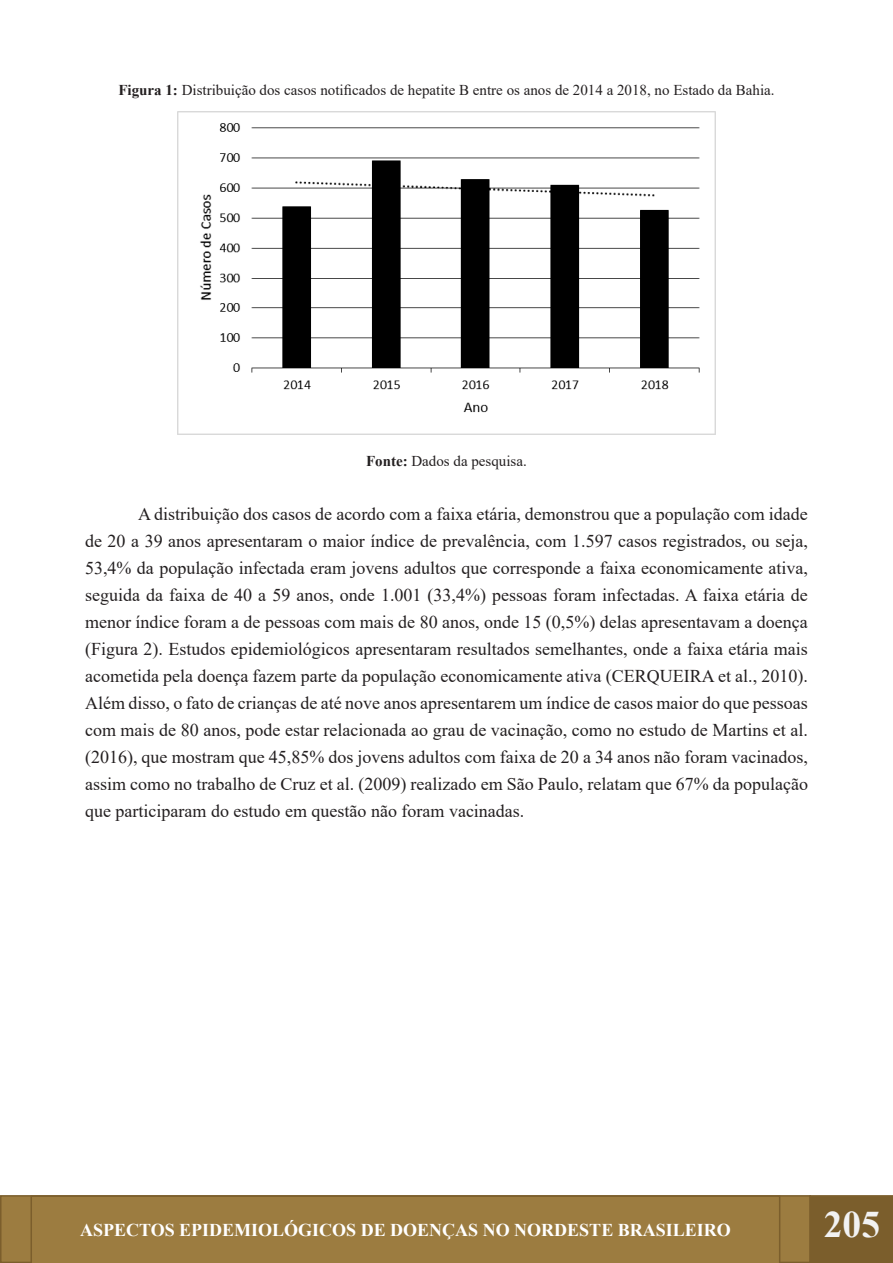
<style>
.page{position:relative;width:893px;height:1263px;background:#fff}
.page>*{position:absolute;margin:0;border:0;box-sizing:border-box;transform-origin:0 0}
.t1{font:700 37.5px "Times New Roman";color:#f2f2f2}
.t2{font:18px/27px "Times New Roman";color:#231f20;text-align:justify}
.t3{font:700 18px "Times New Roman";color:#fff}
.t4{font:15px "Times New Roman";color:#231f20}
.s1{font-weight:700}
</style>
<div class="page">
<div style="left:0;top:1195px;width:811px;height:68px;background:#9c7c40;border:2px solid #7b5e2c"></div>
<div style="left:809px;top:1195px;width:84px;height:68px;background:#7b5e2c"></div>
<svg style="left:31px;top:1195px;width:749px;height:68px"></svg>
<img style="left:177px;top:111px;width:538px;height:324px">
<p class="t4" style="left:118px;top:80px;width:658px"><span class="s1">Figura 1:</span> Distribuição dos casos notificados de hepatite B entre os anos de 2014 a 2018, no Estado da Bahia.</p>
<p class="t4" style="left:366px;top:450px;width:162px"><span class="s1">Fonte:</span> Dados da pesquisa.</p>
<p class="t2" style="left:85px;top:500px;width:724px;text-indent:53px">A distribuição dos casos de acordo com a faixa etária, demonstrou que a população com idade de 20 a 39 anos apresentaram o maior índice de prevalência, com 1.597 casos registrados, ou seja, 53,4% da população infectada eram jovens adultos que corresponde a faixa economicamente ativa, seguida da faixa de 40 a 59 anos, onde 1.001 (33,4%) pessoas foram infectadas. A faixa etária de menor índice foram a de pessoas com mais de 80 anos, onde 15 (0,5%) delas apresentavam a doença (Figura 2). Estudos epidemiológicos apresentaram resultados semelhantes, onde a faixa etária mais acometida pela doença fazem parte da população economicamente ativa (CERQUEIRA et al., 2010).<br>Além disso, o fato de crianças de até nove anos apresentarem um índice de casos maior do que pessoas com mais de 80 anos, pode estar relacionada ao grau de vacinação, como no estudo de Martins et al. (2016), que mostram que 45,85% dos jovens adultos com faixa de 20 a 34 anos não foram vacinados, assim como no trabalho de Cruz et al. (2009) realizado em São Paulo, relatam que 67% da população que participaram do estudo em questão não foram vacinadas.</p>
<p class="t3" style="left:80px;top:1217px;width:652px">ASPECTOS EPIDEMIOLÓGICOS DE DOENÇAS NO NORDESTE BRASILEIRO</p>
<h1 class="t1" style="left:824px;top:1197px;width:58px">205</h1>
</div>
